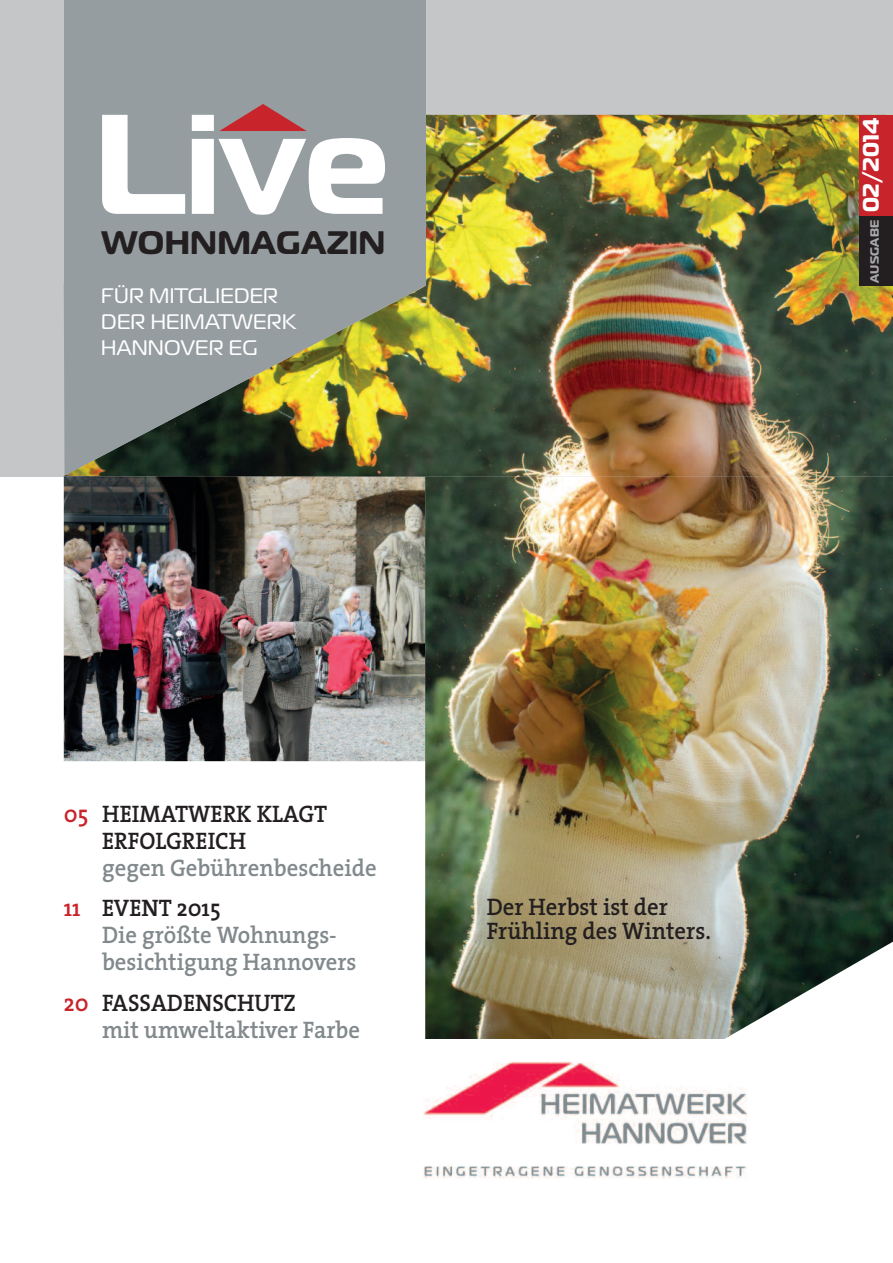
<style>
.page{position:relative;width:893px;height:1263px;background:#fff}
.page>*{position:absolute;margin:0;border:0;box-sizing:border-box;transform-origin:0 0}
.t1{font:700 141.45px "Magistral";color:#fff}
.t2{font:700 32.55px "Magistral";letter-spacing:.01em;color:#231f20}
.t3{font:600 24px/27px "The Serif";color:#82898c;scale:.95 1}
.t4{font:600 24px/27px "The Serif";color:#231f20;scale:.95 1}
.t5{font:21px/25.5px "Magistral";letter-spacing:.01em;color:#fff}
.t6{font:700 12px "Magistral";letter-spacing:.01em;color:#a8a9ad}
.s1{font-size:22.5px;color:#fff}
.s2{color:#c8242b}
.s3{color:#231f20}
</style>
<div class="page">
<div style="left:0;top:0;width:893px;height:476px;background:#c5c6c7"></div>
<img style="left:64px;top:476px;width:361px;height:285px">
<img style="left:425px;top:476px;width:468px;height:563px">
<img style="left:425px;top:115px;width:468px;height:361px">
<img style="left:225px;top:476px;width:200px;height:1px">
<div style="left:64px;top:0;width:361px;height:286px;background:#969da0"></div>
<svg style="left:219px;top:104px;width:88px;height:27px"></svg>
<img style="left:64px;top:284px;width:362px;height:192px">
<div style="left:859px;top:115px;width:34px;height:166px;background:#c8242b"></div>
<div style="left:859px;top:216px;width:34px;height:70px;background:#231f20"></div>
<svg style="left:714px;top:911px;width:179px;height:128px"></svg>
<img style="left:423px;top:1061px;width:324px;height:118px">
<h1 class="t1" style="left:94px;top:115px;width:296px">Live</h1>
<h2 class="t2" style="left:101px;top:231px;width:286px">WOHNMAGAZIN</h2>
<p class="t5" style="left:101px;top:285px;width:196px">FÜR MITGLIEDER<br>DER HEIMATWERK<br>HANNOVER EG</p>
<p class="t6" style="left:870px;top:283px;width:166px;rotate:-90deg">AUSGABE <span class="s1">02/2014</span></p>
<p class="t4" style="left:102px;top:803px;width:238px;text-indent:-38px"><span class="s2">05</span> HEIMATWERK KLAGT<br>ERFOLGREICH</p>
<p class="t3" style="left:64px;top:850px;width:331px;line-height:40.5px;text-indent:38px">gegen Gebührenbescheide<br><span class="s2">11</span> <span class="s3">EVENT 2015</span></p>
<p class="t3" style="left:102px;top:924px;width:269px">Die größte Wohnungs&shy;besichtigung Hannovers</p>
<p class="t3" style="left:102px;top:992px;width:273px;text-indent:-38px"><span class="s2">20</span> <span class="s3">FASSADENSCHUTZ<br></span>mit umweltaktiver Farbe</p>
<p class="t4" style="left:487px;top:898px;width:237px;line-height:24px">Der Herbst ist der<br>Frühling des Winters.</p>
</div>
